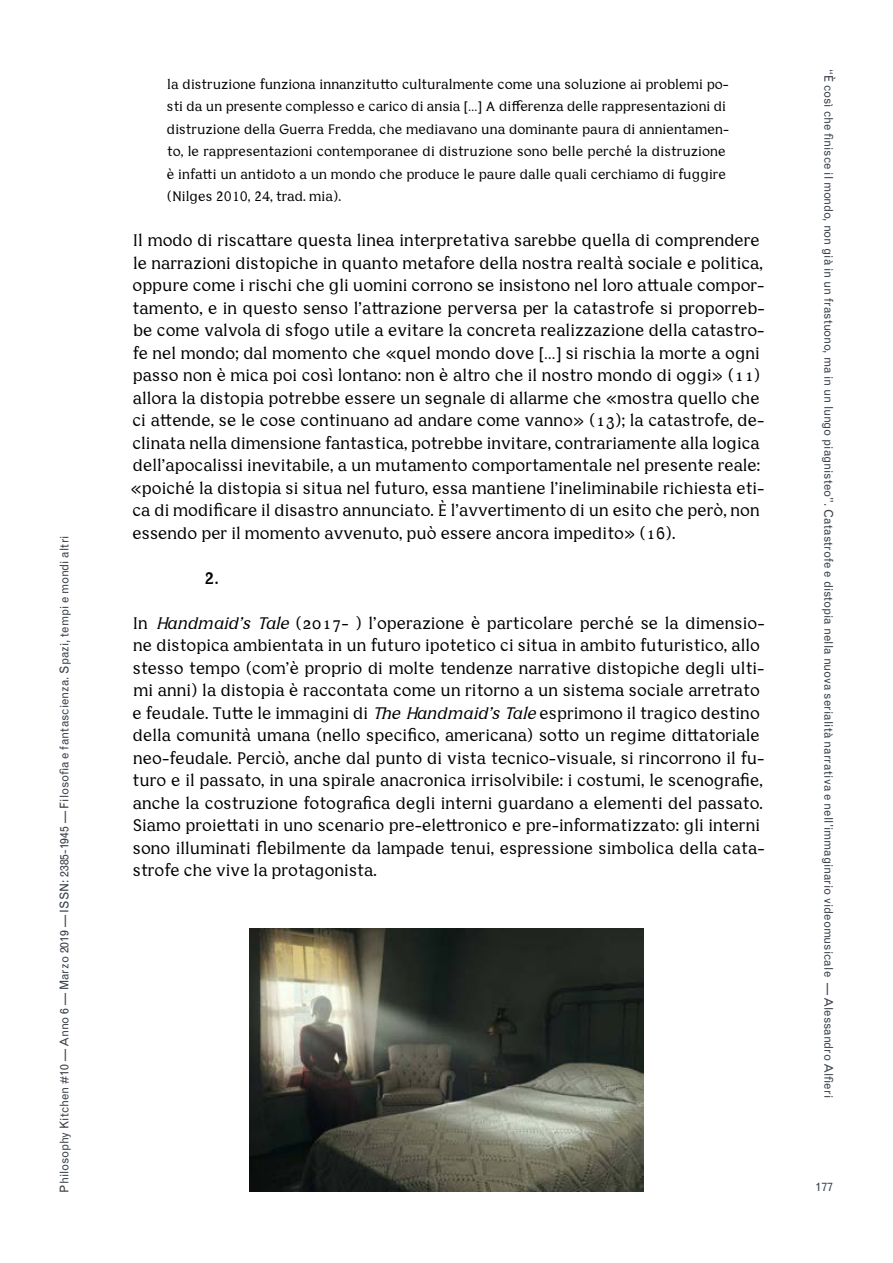
<style>
.page{position:relative;width:893px;height:1263px;background:#fff}
.page>*{position:absolute;margin:0;border:0;box-sizing:border-box;transform-origin:0 0}
.t1{font:16.5px/22.5px "Bianco Serif New";color:#000}
.t2{font:700 16.5px "Bianco Serif New";color:#000}
.t3{font:13.5px/22.5px "Bianco Serif New";color:#000}
.t4{font:12px "Grotesque MT Std";color:#383f48}
.s1{font-style:italic}
</style>
<div class="page">
<img style="left:249px;top:929px;width:394px;height:262px">
<p class="t4" style="left:57px;top:1193px;width:659px;rotate:-90deg">Philosophy Kitchen #10 — Anno 6 — Marzo 2019 — ISSN: 2385-1945 — Filosofia e fantascienza. Spazi, tempi e mondi altri</p>
<p class="t3" style="left:167px;top:73px;width:564px">la distruzione funziona innanzitutto culturalmente come una soluzione ai problemi po&shy;sti da un presente complesso e carico di ansia […] A differenza delle rappresentazioni di distruzione della Guerra Fredda, che mediavano una dominante paura di annientamen&shy;to, le rappresentazioni contemporanee di distruzione sono belle perché la distruzione è infatti un antidoto a un mondo che produce le paure dalle quali cerchiamo di fuggire (Nilges 2010, 24, trad. mia).</p>
<p class="t1" style="left:131px;top:230px;width:636px">Il modo di riscattare questa linea interpretativa sarebbe quella di comprendere le narrazioni distopiche in quanto metafore della nostra realtà sociale e politica, oppure come i rischi che gli uomini corrono se insistono nel loro attuale compor&shy;tamento, e in questo senso l’attrazione perversa per la catastrofe si proporreb&shy;be come valvola di sfogo utile a evitare la concreta realizzazione della catastro&shy;fe nel mondo; dal momento che «quel mondo dove […] si rischia la morte a ogni passo non è mica poi così lontano: non è altro che il nostro mondo di oggi» (11) allora la distopia potrebbe essere un segnale di allarme che «mostra quello che ci attende, se le cose continuano ad andare come vanno» (13); la catastrofe, de&shy;clinata nella dimensione fantastica, potrebbe invitare, contrariamente alla logica dell’apocalissi inevitabile, a un mutamento comportamentale nel presente reale: «poiché la distopia si situa nel futuro, essa mantiene l’ineliminabile richiesta eti&shy;ca di modificare il disastro annunciato. È l’avvertimento di un esito che però, non essendo per il momento avvenuto, può essere ancora impedito» (16).</p>
<p class="t2" style="left:204px;top:568px;width:16px">2.</p>
<p class="t1" style="left:133px;top:612px;width:634px">In <span class="s1">Handmaid’s Tale</span> (2017- ) l’operazione è particolare perché se la dimensio&shy;ne distopica ambientata in un futuro ipotetico ci situa in ambito futuristico, allo stesso tempo (com’è proprio di molte tendenze narrative distopiche degli ulti&shy;mi anni) la distopia è raccontata come un ritorno a un sistema sociale arretrato e feudale. Tutte le immagini di <span class="s1">The Handmaid’s Tale</span> esprimono il tragico destino della comunità umana (nello specifico, americana) sotto un regime dittatoriale neo-feudale. Perciò, anche dal punto di vista tecnico-visuale, si rincorrono il fu&shy;turo e il passato, in una spirale anacronica irrisolvibile: i costumi, le scenografie, anche la costruzione fotografica degli interni guardano a elementi del passato.<br>Siamo proiettati in uno scenario pre-elettronico e pre-informatizzato: gli interni sono illuminati flebilmente da lampade tenui, espressione simbolica della cata&shy;strofe che vive la protagonista.</p>
<p class="t4" style="left:835px;top:69px;width:1030px;rotate:90deg">“È così che finisce il mondo, non già in un frastuono, ma in un lungo piagnisteo”. Catastrofe e distopia nella nuova serialità narrativa e nell’immaginario videomusicale — Alessandro Alfieri</p>
<p class="t4" style="left:816px;top:1180px;width:19px">177</p>
</div>
